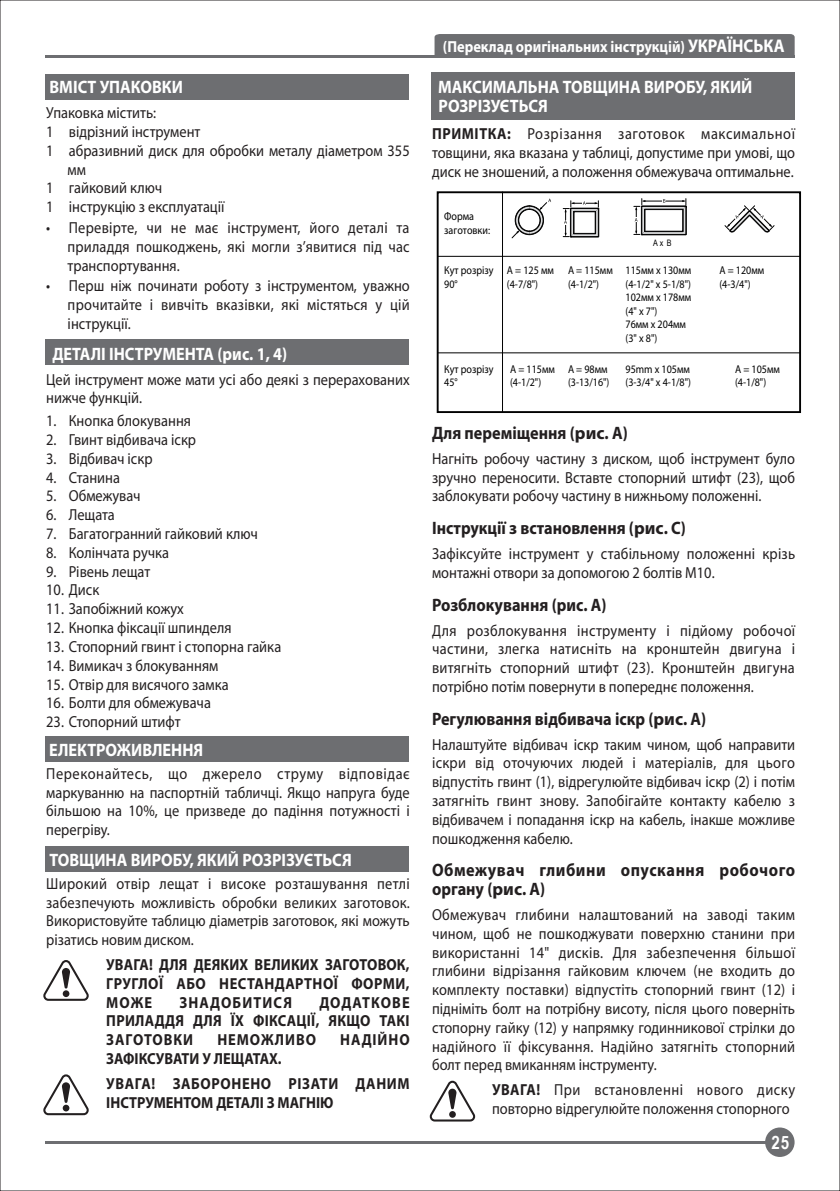
<style>
.page{position:relative;width:840px;height:1191px;background:#fff}
.page>*{position:absolute;margin:0;border:0;box-sizing:border-box;transform-origin:0 0}
.t1{font:700 18.4px "Arial Narrow";color:#fff}
.t2{font:700 18px/18.8px "Myriad Pro";color:#fff;scale:.9 1}
.t3{font:700 18px "Myriad Pro";color:#231f20;scale:.9 1}
.t4{font:700 18px/18.8px "Myriad Pro";letter-spacing:.035em;color:#231f20;scale:.9 1}
.t5{font:16px/18.8px "Myriad Pro";color:#231f20;text-align:justify;scale:.9 1}
.t6{font:700 16px/18.8px "Myriad Pro";letter-spacing:.035em;color:#231f20;text-align:justify;scale:.9 1}
.t7{font:700 16px "Myriad Pro";color:#fff;scale:.9 1}
.t8{font:700 16px "Myriad Pro";color:#231f20;scale:.9 1}
.t9{font:700 16px "Myriad Pro";letter-spacing:.065em;color:#231f20;scale:.9 1}
.t10{font:700 16px "Myriad Pro";letter-spacing:.075em;color:#231f20;scale:.9 1}
.t11{font:11.4px/13.4px "Myriad Pro";color:#010101;scale:.88 1}
.t12{font:8.8px "Arial Narrow";color:#010101}
.s1{font-size:18.4px}
.s2{font-weight:700}
</style>
<div class="page">
<div style="left:431px;top:72px;width:363px;height:47px;background:#6d6e71"></div>
<div style="left:434px;top:34px;width:360px;height:22px;background:#6d6e71"></div>
<hr style="left:45px;top:56px;width:749px;height:2px;background:#6d6e71">
<hr style="left:45px;top:1141px;width:727px;height:2px;background:#6d6e71">
<div style="left:764px;top:1127px;width:30px;height:30px;background:#6d6e71;border-radius:50%"></div>
<div style="left:46px;top:74px;width:362px;height:25px;background:#6d6e71"></div>
<div style="left:46px;top:339px;width:362px;height:25px;background:#6d6e71"></div>
<div style="left:46px;top:736px;width:362px;height:25px;background:#6d6e71"></div>
<div style="left:46px;top:846px;width:362px;height:25px;background:#6d6e71"></div>
<svg style="left:43px;top:960px;width:46px;height:41px"></svg>
<svg style="left:43px;top:1074px;width:46px;height:42px"></svg>
<svg style="left:429px;top:1080px;width:47px;height:42px"></svg>
<div style="left:436px;top:191px;width:364px;height:222px;border:2px solid #010101"></div>
<svg style="left:511px;top:199px;width:40px;height:40px"></svg>
<svg style="left:563px;top:200px;width:37px;height:38px"></svg>
<svg style="left:633px;top:199px;width:54px;height:37px"></svg>
<svg style="left:724px;top:205px;width:50px;height:28px"></svg>
<hr style="left:437px;top:256px;width:363px;height:1px;background:#010101">
<hr style="left:437px;top:352px;width:363px;height:1px;background:#010101">
<hr style="left:501px;top:192px;width:1px;height:220px;background:#010101">
<p class="t2" style="left:49px;top:77px;width:150px">ВМІСТ УПАКОВКИ</p>
<p class="t5" style="left:46px;top:103px;width:124px">Упаковка містить:</p>
<p class="t5" style="left:46px;top:122px;width:173px">1 відрізний інструмент</p>
<p class="t5" style="left:46px;top:141px;width:405px">1 абразивний диск для обробки металу діаметром 355</p>
<p class="t5" style="left:68px;top:159px;width:22px">мм</p>
<p class="t5" style="left:46px;top:178px;width:130px">1 гайковий ключ</p>
<p class="t5" style="left:46px;top:197px;width:199px">1 інструкцію з експлуатації</p>
<p class="t5" style="left:68px;top:218px;width:381px;text-indent:-21px">• Перевірте, чи не має інструмент, його деталі та приладдя пошкоджень, які могли з’явитися під час транспортування.</p>
<p class="t5" style="left:68px;top:276px;width:381px;text-indent:-21px">• Перш ніж починати роботу з інструментом, уважно прочитайте і вивчіть вказівки, які містяться у цій інструкції.</p>
<p class="t2" style="left:52px;top:344px;width:262px">ДЕТАЛІ ІНСТРУМЕНТА (рис. 1, 4)</p>
<p class="t5" style="left:46px;top:369px;width:405px">Цей інструмент може мати усі або деякі з перерахованих нижче функцій.</p>
<p class="t5" style="left:46px;top:411px;width:162px">1. Кнопка блокування</p>
<p class="t5" style="left:46px;top:430px;width:168px">2. Гвинт відбивача іскр</p>
<p class="t5" style="left:46px;top:449px;width:119px">3. Відбивач іскр</p>
<p class="t5" style="left:46px;top:467px;width:83px">4. Станина</p>
<p class="t5" style="left:46px;top:486px;width:106px">5. Обмежувач</p>
<p class="t5" style="left:46px;top:505px;width:78px">6. Лещата</p>
<p class="t5" style="left:46px;top:524px;width:237px">7. Багатогранний гайковий ключ</p>
<p class="t5" style="left:46px;top:543px;width:138px">8. Колінчата ручка</p>
<p class="t5" style="left:46px;top:561px;width:117px">9. Рівень лещат</p>
<p class="t5" style="left:46px;top:580px;width:60px">10. Диск</p>
<p class="t5" style="left:46px;top:599px;width:154px">11. Запобіжний кожух</p>
<p class="t5" style="left:46px;top:618px;width:207px">12. Кнопка фіксації шпинделя</p>
<p class="t5" style="left:46px;top:637px;width:262px">13. Стопорний гвинт і стопорна гайка</p>
<p class="t5" style="left:46px;top:655px;width:193px">14. Вимикач з блокуванням</p>
<p class="t5" style="left:46px;top:674px;width:204px">15. Отвір для висячого замка</p>
<p class="t5" style="left:46px;top:693px;width:184px">16. Болти для обмежувача</p>
<p class="t5" style="left:46px;top:712px;width:151px">23. Стопорний штифт</p>
<p class="t2" style="left:49px;top:740px;width:172px">ЕЛЕКТРОЖИВЛЕННЯ</p>
<p class="t5" style="left:46px;top:763px;width:405px">Переконайтесь, що джерело струму відповідає маркуванню на паспортній табличці. Якщо напруга буде більшою на 10%, це призведе до падіння потужності і перегріву.</p>
<p class="t2" style="left:49px;top:850px;width:337px">ТОВЩИНА ВИРОБУ, ЯКИЙ РОЗРІЗУЄТЬСЯ</p>
<p class="t5" style="left:46px;top:873px;width:405px">Широкий отвір лещат і високе розташування петлі забезпечують можливість обробки великих заготовок.<br>Використовуйте таблицю діаметрів заготовок, які можуть різатись новим диском.</p>
<p class="t6" style="left:106px;top:954px;width:338px">УВАГА! ДЛЯ ДЕЯКИХ ВЕЛИКИХ ЗАГОТОВОК, ГРУГЛОЇ АБО НЕСТАНДАРТНОЇ ФОРМИ, МОЖЕ</p>
<p class="t6" style="left:106px;top:992px;width:338px;text-indent:213px">ДОДАТКОВЕ ПРИЛАДДЯ ДЛЯ ЇХ ФІКСАЦІЇ, ЯКЩО ТАКІ ЗАГОТОВКИ</p>
<p class="t10" style="left:179px;top:991px;width:126px">ЗНАДОБИТИСЯ</p>
<p class="t9" style="left:217px;top:1029px;width:111px">НЕМОЖЛИВО</p>
<p class="t9" style="left:340px;top:1029px;width:79px">НАДІЙНО</p>
<p class="t6" style="left:106px;top:1045px;width:338px;line-height:24.8px">ЗАФІКСУВАТИ У ЛЕЩАТАХ.<br>УВАГА! ЗАБОРОНЕНО РІЗАТИ ДАНИМ</p>
<p class="t8" style="left:106px;top:1091px;width:254px">ІНСТРУМЕНТОМ ДЕТАЛІ З МАГНІЮ</p>
<p class="t7" style="left:442px;top:36px;width:381px">(Переклад оригінальних інструкцій) <span class="s1">УКРАЇНСЬКА</span></p>
<p class="t2" style="left:438px;top:77px;width:350px">МАКСИМАЛЬНА ТОВЩИНА ВИРОБУ, ЯКИЙ<br>РОЗРІЗУЄТЬСЯ</p>
<p class="t5" style="left:432px;top:124px;width:405px"><span class="s2">ПРИМІТКА:</span> Розрізання заготовок максимальної товщини, яка вказана у таблиці, допустиме при умові, що диск не зношений, а положення обмежувача оптимальне.</p>
<p class="t11" style="left:444px;top:209px;width:54px">Форма заготовки:</p>
<p class="t11" style="left:444px;top:264px;width:57px">Кут розрізу<br>90°</p>
<p class="t11" style="left:506px;top:264px;width:55px">A = 125 мм (4-7/8")</p>
<p class="t11" style="left:444px;top:362px;width:57px">Кут розрізу<br>45°</p>
<p class="t11" style="left:509px;top:362px;width:52px">A = 115мм (4-1/2")</p>
<p class="t11" style="left:567px;top:264px;width:52px">A = 115мм (4-1/2")</p>
<p class="t11" style="left:567px;top:362px;width:49px">A = 98мм (3-13/16")</p>
<p class="t12" style="left:652px;top:236px;width:20px">A x B</p>
<p class="t11" style="left:719px;top:264px;width:52px">A = 120мм (4-3/4")</p>
<p class="t11" style="left:625px;top:264px;width:76px">115мм x 130мм (4-1/2" x 5-1/8")<br>102мм x 178мм (4" x 7")<br>76мм x 204мм (3" x 8")</p>
<p class="t11" style="left:625px;top:362px;width:76px">95mm x 105мм (3-3/4" x 4-1/8")</p>
<p class="t11" style="left:734px;top:362px;width:52px">A = 105мм (4-1/8")</p>
<p class="t3" style="left:432px;top:421px;width:219px">Для переміщення (рис. А)</p>
<p class="t5" style="left:432px;top:449px;width:404px">Нагніть робочу частину з диском, щоб інструмент було зручно переносити. Вставте стопорний штифт (23), щоб заблокувати робочу частину в нижньому положенні.</p>
<p class="t3" style="left:432px;top:516px;width:283px">Інструкції з встановлення (рис. С)</p>
<p class="t5" style="left:432px;top:544px;width:405px">Зафіксуйте інструмент у стабільному положенні крізь монтажні отвори за допомогою 2 болтів М10.</p>
<p class="t3" style="left:432px;top:593px;width:195px">Розблокування (рис. А)</p>
<p class="t5" style="left:432px;top:620px;width:405px">Для розблокування інструменту і підйому робочої частини, злегка натисніть на кронштейн двигуна і витягніть стопорний штифт (23). Кронштейн двигуна потрібно потім повернути в попереднє положення.</p>
<p class="t3" style="left:432px;top:707px;width:306px">Регулювання відбивача іскр (рис. А)</p>
<p class="t5" style="left:432px;top:734px;width:404px">Налаштуйте відбивач іскр таким чином, щоб направити іскри від оточуючих людей і матеріалів, для цього відпустіть гвинт (1), відрегулюйте відбивач іскр (2) і потім затягніть гвинт знову. Запобігайте контакту кабелю з відбивачем і попадання іскр на кабель, інакше можливе пошкодження кабелю.</p>
<p class="t4" style="left:432px;top:860px;width:405px">Обмежувач глибини опускання робочого органу (рис. А)</p>
<p class="t5" style="left:432px;top:905px;width:405px">Обмежувач глибини налаштований на заводі таким чином, щоб не пошкоджувати поверхню станини при використанні 14" дисків. Для забезпечення більшої глибини відрізання гайковим ключем (не входить до комплекту поставки) відпустіть стопорний гвинт (12) і підніміть болт на потрібну висоту, після цього поверніть стопорну гайку (12) у напрямку годинникової стрілки до надійного її фіксування. Надійно затягніть стопорний болт перед вмиканням інструменту.</p>
<p class="t5" style="left:492px;top:1080px;width:338px"><span class="s2">УВАГА!</span> При встановленні нового диску повторно відрегулюйте положення стопорного</p>
<p class="t1" style="left:771px;top:1128px;width:19px">25</p>
</div>
